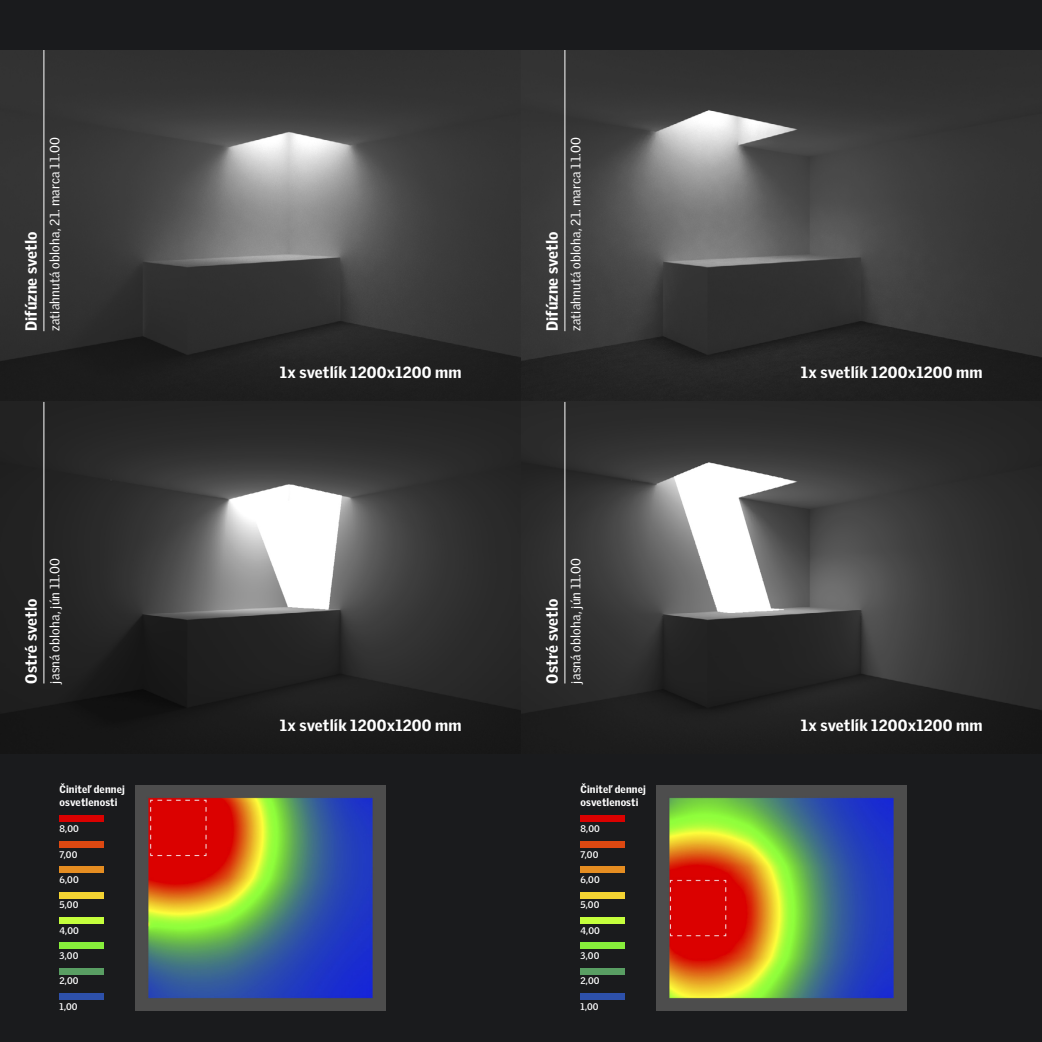
<style>
.page{position:relative;width:1042px;height:1042px;background:#fff}
.page>*{position:absolute;margin:0;border:0;box-sizing:border-box;transform-origin:0 0}
.t1{font:900 15.75px "Velux Gothic";letter-spacing:.01em;color:#fff}
.t2{font:13.12px "Velux Gothic";letter-spacing:.015em;color:#fff}
.t3{font:900 10.5px/12.4px "Velux Gothic";letter-spacing:.01em;color:#fff}
.t4{font:700 9.28px "Velux Gothic";letter-spacing:.02em;color:#fff}
</style>
<div class="page">
<img style="left:0;top:50px;width:1042px;height:704px">
<div style="left:0;top:754px;width:521px;height:288px;background:#1a1b1d"></div>
<div style="left:521px;top:754px;width:521px;height:288px;background:#1a1b1d"></div>
<hr style="left:43px;top:50px;width:1px;height:281px;background:#fff">
<hr style="left:564px;top:50px;width:1px;height:281px;background:#fff">
<hr style="left:43px;top:402px;width:1px;height:281px;background:#fff">
<hr style="left:564px;top:402px;width:1px;height:281px;background:#fff">
<img style="left:136px;top:785px;width:249px;height:226px">
<img style="left:656px;top:785px;width:250px;height:226px">
<div style="left:60px;top:815px;width:44px;height:7px;background:#da0100"></div>
<div style="left:60px;top:841px;width:44px;height:6px;background:#dd4811"></div>
<div style="left:60px;top:866px;width:44px;height:7px;background:#e58d21"></div>
<div style="left:60px;top:892px;width:44px;height:6px;background:#f3d332"></div>
<div style="left:60px;top:917px;width:44px;height:7px;background:#c5ff3c"></div>
<div style="left:60px;top:942px;width:44px;height:7px;background:#87ee3b"></div>
<div style="left:60px;top:968px;width:44px;height:6px;background:#599e63"></div>
<div style="left:60px;top:993px;width:44px;height:7px;background:#2d50aa"></div>
<div style="left:580px;top:815px;width:45px;height:7px;background:#da0100"></div>
<div style="left:580px;top:841px;width:45px;height:6px;background:#dd4811"></div>
<div style="left:580px;top:866px;width:45px;height:7px;background:#e58d21"></div>
<div style="left:580px;top:892px;width:45px;height:6px;background:#f3d332"></div>
<div style="left:580px;top:917px;width:45px;height:7px;background:#c5ff3c"></div>
<div style="left:580px;top:942px;width:45px;height:7px;background:#87ee3b"></div>
<div style="left:580px;top:968px;width:45px;height:6px;background:#599e63"></div>
<div style="left:580px;top:993px;width:45px;height:7px;background:#2d50aa"></div>
<div style="left:0;top:0;width:1042px;height:50px;background:#1a1b1d"></div>
<p class="t1" style="left:21px;top:331px;width:101px;rotate:-90deg">Difúzne svetlo</p>
<p class="t2" style="left:47px;top:331px;width:196px;rotate:-90deg">zatiahnutá obloha, 21. marca 11.00</p>
<p class="t1" style="left:21px;top:683px;width:87px;rotate:-90deg">Ostré svetlo</p>
<p class="t2" style="left:47px;top:683px;width:127px;rotate:-90deg">jasná obloha, jún 11.00</p>
<p class="t3" style="left:60px;top:783px;width:67px">Činiteľ dennej osvetlenosti</p>
<p class="t4" style="left:60px;top:823px;width:21px">8,00</p>
<p class="t4" style="left:60px;top:848px;width:19px">7,00</p>
<p class="t4" style="left:60px;top:874px;width:21px">6,00</p>
<p class="t4" style="left:60px;top:899px;width:21px">5,00</p>
<p class="t4" style="left:60px;top:925px;width:21px">4,00</p>
<p class="t4" style="left:60px;top:950px;width:20px">3,00</p>
<p class="t4" style="left:60px;top:975px;width:21px">2,00</p>
<p class="t4" style="left:60px;top:1001px;width:20px">1,00</p>
<p class="t1" style="left:542px;top:331px;width:101px;rotate:-90deg">Difúzne svetlo</p>
<p class="t2" style="left:568px;top:331px;width:196px;rotate:-90deg">zatiahnutá obloha, 21. marca 11.00</p>
<p class="t1" style="left:280px;top:362px;width:183px">1x svetlík 1200x1200 mm</p>
<p class="t1" style="left:801px;top:362px;width:183px">1x svetlík 1200x1200 mm</p>
<p class="t1" style="left:542px;top:683px;width:87px;rotate:-90deg">Ostré svetlo</p>
<p class="t2" style="left:568px;top:683px;width:127px;rotate:-90deg">jasná obloha, jún 11.00</p>
<p class="t1" style="left:280px;top:716px;width:183px">1x svetlík 1200x1200 mm</p>
<p class="t1" style="left:801px;top:716px;width:183px">1x svetlík 1200x1200 mm</p>
<p class="t3" style="left:580px;top:783px;width:67px">Činiteľ dennej osvetlenosti</p>
<p class="t4" style="left:580px;top:823px;width:21px">8,00</p>
<p class="t4" style="left:580px;top:848px;width:19px">7,00</p>
<p class="t4" style="left:580px;top:874px;width:21px">6,00</p>
<p class="t4" style="left:580px;top:899px;width:21px">5,00</p>
<p class="t4" style="left:580px;top:925px;width:21px">4,00</p>
<p class="t4" style="left:580px;top:950px;width:20px">3,00</p>
<p class="t4" style="left:580px;top:975px;width:21px">2,00</p>
<p class="t4" style="left:580px;top:1001px;width:20px">1,00</p>
</div>
